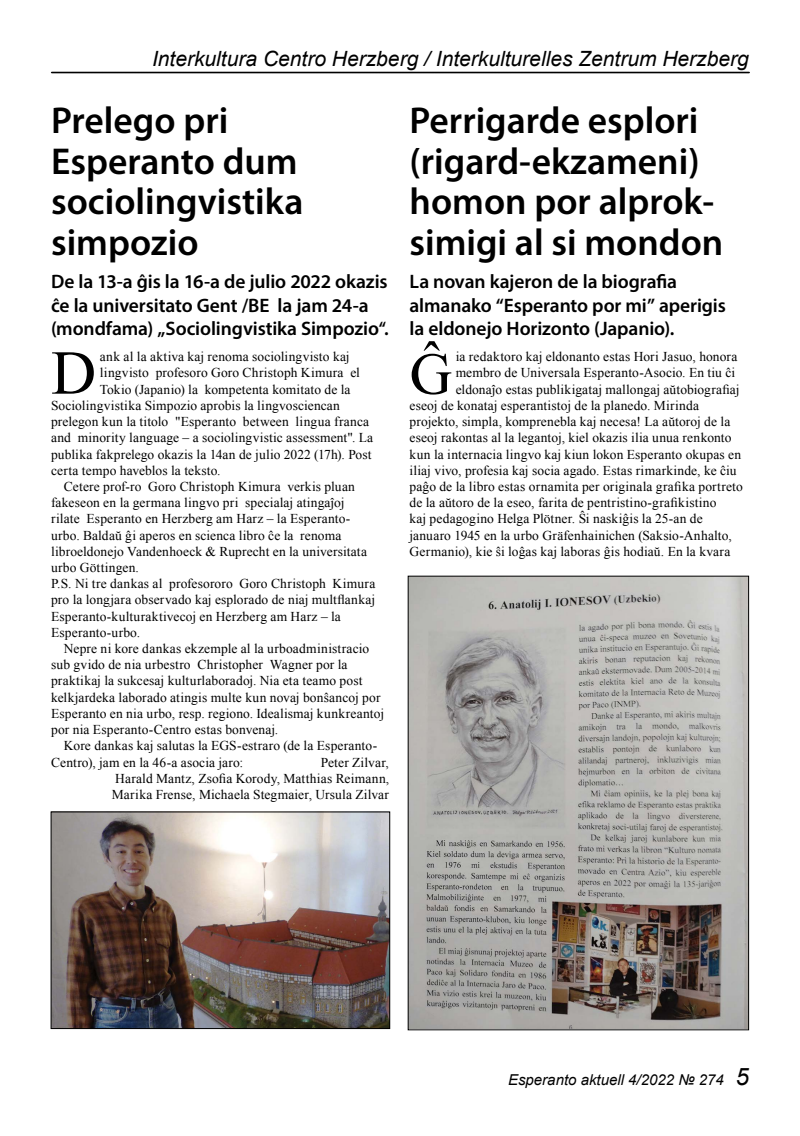
<style>
.page{position:relative;width:800px;height:1136px;background:#fff}
.page>*{position:absolute;margin:0;border:0;box-sizing:border-box;transform-origin:0 0}
.t1{font:62.4px "Times New Roman";color:#000}
.t2{font:58.95px "Times New Roman";color:#000}
.t3{font:600 37.5px/40.5px "Myriad Pro";color:#000}
.t4{font:italic 21px "Arial";color:#000}
.t5{font:600 19.5px/23.4px "Myriad Pro";letter-spacing:-.005em;color:#000}
.t6{font:italic 15px "Arial";color:#000}
.t7{font:13.5px/16.2px "Times New Roman";letter-spacing:.01em;color:#000;text-align:justify}
.s1{font-weight:700;font-stretch:condensed}
.s2{font-size:24px}
</style>
<div class="page">
<svg style="left:51px;top:72px;width:698px;height:1px"></svg>
<img style="left:53px;top:813px;width:335px;height:213px">
<div style="left:51px;top:811px;width:339px;height:217px;border:1px solid #000"></div>
<img style="left:410px;top:578px;width:336px;height:449px">
<h3 class="t4" style="left:152px;top:45px;width:598px">Interkultura Centro Herzberg / Interkulturelles Zentrum Herzberg</h3>
<h3 class="t3" style="left:51px;top:99px;width:254px">Prelego pri<br>Esperanto dum sociolingvistika simpozio</h3>
<h3 class="t5" style="left:51px;top:269px;width:339px">De la 13-a ĝis la 16-a de julio 2022 okazis ĉe la universitato Gent /BE la jam 24-a (mondfama) „Sociolingvistika Simpozio<span class="s1">“</span>.</h3>
<h1 class="t1" style="left:51px;top:331px;width:47px">D</h1>
<p class="t7" style="left:100px;top:348px;width:251px">ank al la aktiva kaj renoma sociolingvisto kaj</p>
<h3 class="t3" style="left:409px;top:99px;width:315px">Perrigarde esplori (rigard-ekzameni) homon por alprok&shy;simigi al si mondon</h3>
<h3 class="t5" style="left:409px;top:269px;width:318px">La novan kajeron de la biografia almanako “Esperanto por mi” aperigis la eldonejo Horizonto (Japanio).</h3>
<h2 class="t2" style="left:409px;top:334px;width:44px">Ĝ</h2>
<p class="t7" style="left:455px;top:348px;width:283px">ia redaktoro kaj eldonanto estas Hori Jasuo, honora</p>
<p class="t7" style="left:455px;top:364px;width:281px">membro de Universala Esperanto-Asocio. En tiu ĉi</p>
<p class="t7" style="left:455px;top:381px;width:285px">eldonaĵo estas publikigataj mallongaj aŭtobiografiaj</p>
<p class="t7" style="left:409px;top:397px;width:291px">eseoj de konataj esperantistoj de la planedo. Mirinda</p>
<p class="t7" style="left:409px;top:413px;width:322px">projekto, simpla, komprenebla kaj necesa! La aŭtoroj de la</p>
<p class="t7" style="left:409px;top:429px;width:323px">eseoj rakontas al la legantoj, kiel okazis ilia unua renkonto</p>
<p class="t7" style="left:409px;top:445px;width:333px">kun la internacia lingvo kaj kiun lokon Esperanto okupas en</p>
<p class="t7" style="left:409px;top:462px;width:328px">iliaj vivo, profesia kaj socia agado. Estas rimarkinde, ke ĉiu</p>
<p class="t7" style="left:409px;top:478px;width:335px">paĝo de la libro estas ornamita per originala grafika portreto</p>
<p class="t7" style="left:409px;top:494px;width:308px">de la aŭtoro de la eseo, farita de pentristino-grafikistino</p>
<p class="t7" style="left:409px;top:510px;width:294px">kaj pedagogino Helga Plötner. Ŝi naskiĝis la 25-an de</p>
<p class="t7" style="left:409px;top:526px;width:324px">januaro 1945 en la urbo Gräfenhainichen (Saksio-Anhalto,</p>
<p class="t7" style="left:409px;top:543px;width:322px">Germanio), kie ŝi loĝas kaj laboras ĝis hodiaŭ. En la kvara</p>
<p class="t7" style="left:100px;top:364px;width:261px">lingvisto profesoro Goro Christoph Kimura el</p>
<p class="t7" style="left:100px;top:381px;width:252px">Tokio (Japanio) la kompetenta komitato de la</p>
<p class="t7" style="left:51px;top:397px;width:290px">Sociolingvistika Simpozio aprobis la lingvosciencan</p>
<p class="t7" style="left:51px;top:413px;width:319px">prelegon kun la titolo "Esperanto between lingua franca</p>
<p class="t7" style="left:51px;top:429px;width:323px">and minority language – a sociolingvistic assessment". La</p>
<p class="t7" style="left:51px;top:445px;width:322px">publika fakprelego okazis la 14an de julio 2022 (17h). Post</p>
<p class="t7" style="left:51px;top:462px;width:171px">certa tempo haveblos la teksto.</p>
<p class="t7" style="left:64px;top:478px;width:293px">Cetere prof-ro Goro Christoph Kimura verkis pluan</p>
<p class="t7" style="left:51px;top:494px;width:295px">fakeseon en la germana lingvo pri specialaj atingaĵoj</p>
<p class="t7" style="left:51px;top:510px;width:301px">rilate Esperanto en Herzberg am Harz – la Esperanto-</p>
<p class="t7" style="left:51px;top:526px;width:292px">urbo. Baldaŭ ĝi aperos en scienca libro ĉe la renoma</p>
<p class="t7" style="left:51px;top:543px;width:317px">libroeldonejo Vandenhoeck &amp; Ruprecht en la universitata</p>
<p class="t7" style="left:51px;top:559px;width:89px">urbo Göttingen.</p>
<p class="t7" style="left:51px;top:575px;width:326px">P.S. Ni tre dankas al profesororo Goro Christoph Kimura</p>
<p class="t7" style="left:51px;top:591px;width:325px">pro la longjara observado kaj esplorado de niaj multflankaj</p>
<p class="t7" style="left:51px;top:607px;width:291px">Esperanto-kulturaktivecoj en Herzberg am Harz – la</p>
<p class="t7" style="left:51px;top:624px;width:91px">Esperanto-urbo.</p>
<p class="t7" style="left:64px;top:640px;width:307px">Nepre ni kore dankas ekzemple al la urboadministracio</p>
<p class="t7" style="left:51px;top:656px;width:298px">sub gvido de nia urbestro Christopher Wagner por la</p>
<p class="t7" style="left:51px;top:672px;width:313px">praktikaj la sukcesaj kulturlaboradoj. Nia eta teamo post</p>
<p class="t7" style="left:51px;top:688px;width:331px">kelkjardeka laborado atingis multe kun novaj bonŝancoj por</p>
<p class="t7" style="left:51px;top:705px;width:334px">Esperanto en nia urbo, resp. regiono. Idealismaj kunkreantoj</p>
<p class="t7" style="left:51px;top:721px;width:229px">por nia Esperanto-Centro estas bonvenaj.</p>
<p class="t7" style="left:64px;top:737px;width:315px">Kore dankas kaj salutas la EGS-estraro (de la Esperanto-</p>
<p class="t7" style="left:51px;top:753px;width:193px">Centro), jam en la 46-a asocia jaro:</p>
<p class="t7" style="left:112px;top:753px;width:279px;text-indent:209px">Peter Zilvar, Harald Mantz, Zsofia Korody, Matthias Reimann, Marika Frense, Michaela Stegmaier, Ursula Zilvar</p>
<p class="t6" style="left:508px;top:1070px;width:242px">Esperanto aktuell 4/2022 № 274 <span class="s2">5</span></p>
</div>
